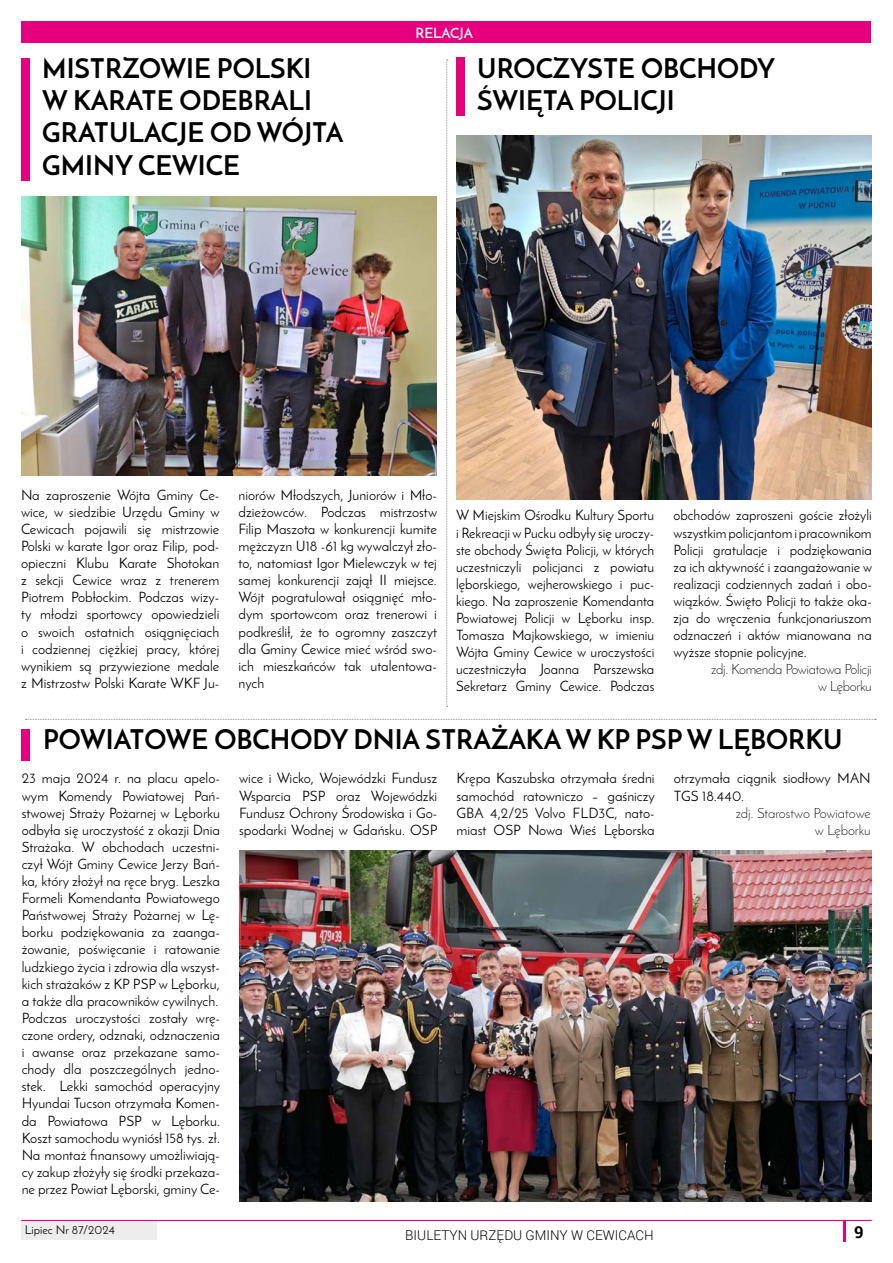
<style>
.page{position:relative;width:893px;height:1263px;background:#fff}
.page>*{position:absolute;margin:0;border:0;box-sizing:border-box;transform-origin:0 0}
.t1{font:700 27px/32.4px "Josefin Sans";color:#000}
.t2{font:700 16.5px "Roboto";color:#000}
.t3{font:14.25px/17.1px "Josefin Sans";color:#000;text-align:justify}
.t4{font:300 14.25px/17.1px "Josefin Sans";letter-spacing:-.02em;color:#000;text-align:right}
.t5{font:300 14.25px/17.1px "Josefin Sans";color:#000;text-align:right}
.t6{font:600 14.25px "Josefin Sans";color:#fff}
.t7{font:300 13.5px "Roboto";color:#000}
.t8{font:12px "Josefin Sans";color:#000}
</style>
<div class="page">
<div style="left:21px;top:1220px;width:135px;height:19px;background:#ededed"></div>
<hr style="left:21px;top:1220px;width:851px;height:1px;background:#e6007d">
<hr style="left:843px;top:1220px;width:3px;height:22px;background:#e6007d">
<div style="left:21px;top:58px;width:8px;height:122px;background:#e6007d"></div>
<div style="left:456px;top:57px;width:9px;height:59px;background:#e6007d"></div>
<div style="left:21px;top:729px;width:9px;height:32px;background:#e6007d"></div>
<img style="left:21px;top:197px;width:416px;height:279px">
<img style="left:456px;top:135px;width:415px;height:365px">
<img style="left:239px;top:850px;width:633px;height:352px">
<svg style="left:446px;top:60px;width:2px;height:647px"></svg>
<svg style="left:25px;top:719px;width:851px;height:1px"></svg>
<div style="left:21px;top:22px;width:850px;height:21px;background:#e6007d"></div>
<h1 class="t1" style="left:42px;top:52px;width:303px">MISTRZOWIE POLSKI<br>W KARATE ODEBRALI<br>GRATULACJE OD WÓJTA<br>GMINY CEWICE</h1>
<p class="t6" style="left:415px;top:24px;width:59px">RELACJA</p>
<h1 class="t1" style="left:477px;top:52px;width:299px">UROCZYSTE OBCHODY<br>ŚWIĘTA POLICJI</h1>
<p class="t3" style="left:21px;top:486px;width:200px">Na zaproszenie Wójta Gminy Ce&shy;wice, w siedzibie Urzędu Gminy w Cewicach pojawili się mistrzowie Polski w karate Igor oraz Filip, pod&shy;opieczni Klubu Karate Shotokan z sekcji Cewice wraz z trenerem Piotrem Pobłockim. Podczas wizy&shy;ty młodzi sportowcy opowiedzieli o swoich ostatnich osiągnięciach i codziennej ciężkiej pracy, której wynikiem są przywiezione medale z Mistrzostw Polski Karate WKF Ju-</p>
<p class="t3" style="left:239px;top:486px;width:200px">niorów Młodszych, Juniorów i Mło&shy;dzieżowców. Podczas mistrzostw Filip Maszota w konkurencji kumite mężczyzn U18 -61 kg wywalczył zło&shy;to, natomiast Igor Mielewczyk w tej samej konkurencji zajął II miejsce.<br>Wójt pogratulował osiągnięć mło&shy;dym sportowcom oraz trenerowi i podkreślił, że to ogromny zaszczyt dla Gminy Cewice mieć wśród swo&shy;ich mieszkańców tak utalentowa&shy;nych</p>
<p class="t3" style="left:456px;top:507px;width:200px">W Miejskim Ośrodku Kultury Sportu i Rekreacji w Pucku odbyły się uroczy&shy;ste obchody Święta Policji, w których uczestniczyli policjanci z powiatu lęborskiego, wejherowskiego i puc&shy;kiego. Na zaproszenie Komendanta Powiatowej Policji w Lęborku insp.<br>Tomasza Majkowskiego, w imieniu Wójta Gminy Cewice w uroczystości uczestniczyła Joanna Parszewska Sekretarz Gminy Cewice. Podczas</p>
<p class="t3" style="left:673px;top:507px;width:200px">obchodów zaproszeni goście złożyli wszystkim policjantom i pracownikom Policji gratulacje i podziękowania za ich aktywność i zaangażowanie w realizacji codziennych zadań i obo&shy;wiązków. Święto Policji to także oka&shy;zja do wręczenia funkcjonariuszom odznaczeń i aktów mianowana na wyższe stopnie policyjne.</p>
<p class="t4" style="left:711px;top:661px;width:162px">zdj. Komenda Powiatowa Policji w Lęborku</p>
<h1 class="t1" style="left:43px;top:723px;width:801px">POWIATOWE OBCHODY DNIA STRAŻAKA W KP PSP W LĘBORKU</h1>
<p class="t3" style="left:22px;top:770px;width:200px;text-align:left">23 maja 2024 r. na placu apelo&shy;wym Komendy Powiatowej Pań&shy;stwowej Straży Pożarnej w Lęborku odbyła się uroczystość z okazji Dnia Strażaka. W obchodach uczestni&shy;czył Wójt Gminy Cewice Jerzy Bań&shy;ka, który złożył na ręce bryg. Leszka Formeli Komendanta Powiatowego Państwowej Straży Pożarnej w Lę&shy;borku podziękowania za zaanga&shy;żowanie, poświęcanie i ratowanie ludzkiego życia i zdrowia dla wszyst&shy;kich strażaków z KP PSP w Lęborku, a także dla pracowników cywilnych.<br>Podczas uroczystości zostały wrę&shy;czone ordery, odznaki, odznaczenia i awanse oraz przekazane samo&shy;chody dla poszczególnych jedno&shy;stek. Lekki samochód operacyjny Hyundai Tucson otrzymała Komen&shy;da Powiatowa PSP w Lęborku.<br>Koszt samochodu wyniósł 158 tys. zł.<br>Na montaż finansowy umożliwiają&shy;cy zakup złożyły się środki przekaza&shy;ne przez Powiat Lęborski, gminy Ce-</p>
<p class="t3" style="left:239px;top:770px;width:200px">wice i Wicko, Wojewódzki Fundusz Wsparcia PSP oraz Wojewódzki Fundusz Ochrony Środowiska i Go&shy;spodarki Wodnej w Gdańsku. OSP</p>
<p class="t3" style="left:456px;top:770px;width:200px">Krępa Kaszubska otrzymała średni samochód ratowniczo – gaśniczy GBA 4,2/25 Volvo FLD3C, nato&shy;miast OSP Nowa Wieś Lęborska</p>
<p class="t3" style="left:674px;top:770px;width:198px">otrzymała ciągnik siodłowy MAN<br>TGS 18.440.</p>
<p class="t5" style="left:736px;top:804px;width:137px">zdj. Starostwo Powiatowe w Lęborku</p>
<p class="t8" style="left:25px;top:1222px;width:92px">Lipiec Nr 87/2024</p>
<p class="t7" style="left:405px;top:1226px;width:250px">BIULETYN URZĘDU GMINY W CEWICACH</p>
<p class="t2" style="left:854px;top:1220px;width:11px">9</p>
</div>
